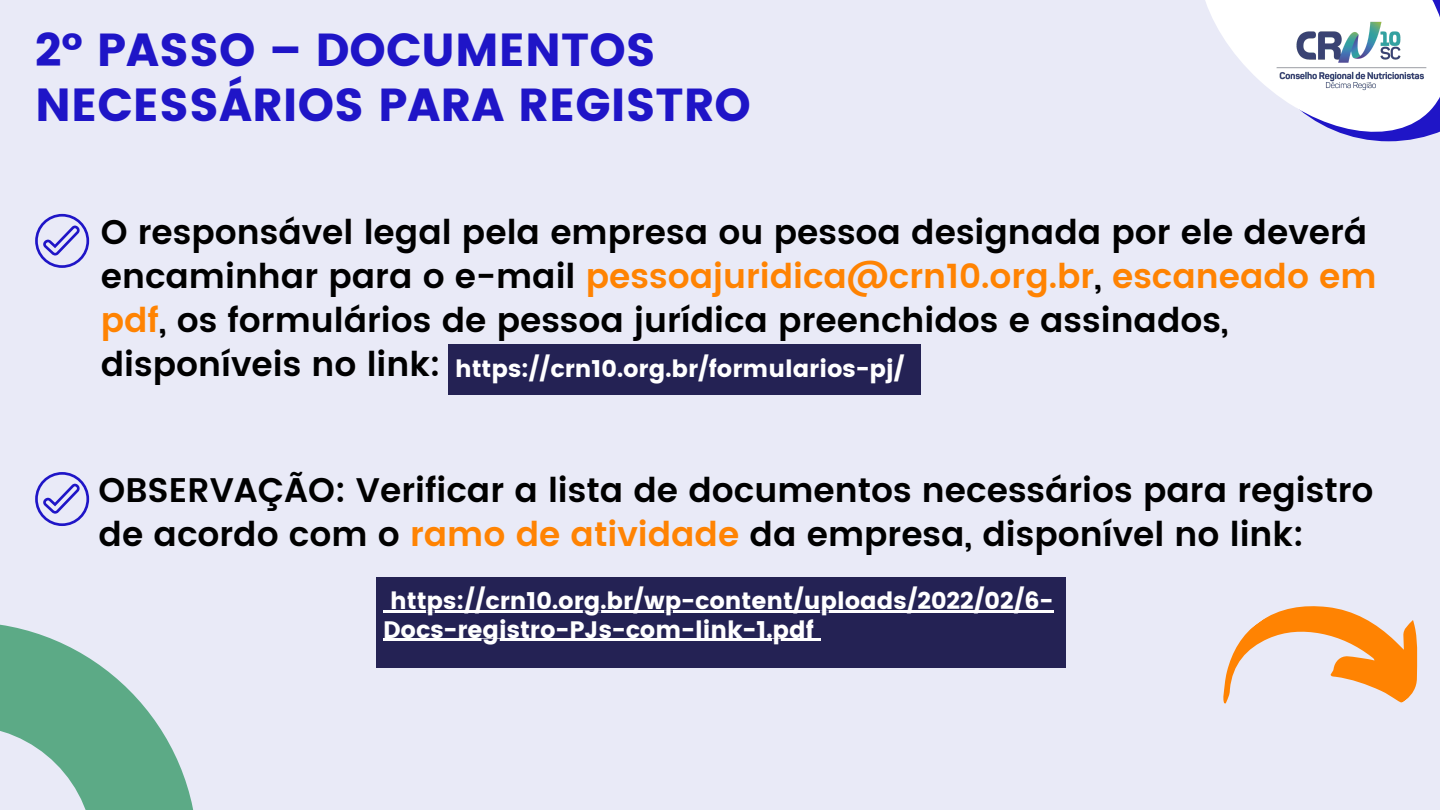
<style>
.page{position:relative;width:1440px;height:810px;background:#e9eaf7}
.page>*{position:absolute;margin:0;border:0;box-sizing:border-box;transform-origin:0 0}
.t1{font:46.2px/55.3px "Poppins";color:#1f15c7}
.t2{font:600 34.1px/44.1px "Poppins";color:#000}
.t3{font:23.8px/28.5px "Poppins";color:#fff}
.s1{color:#ff8302}
</style>
<div class="page">
<svg style="left:0;top:624px;width:194px;height:186px"></svg>
<svg style="left:35px;top:214px;width:54px;height:54px"></svg>
<div style="left:448px;top:344px;width:473px;height:51px;background:#242254"></div>
<svg style="left:35px;top:472px;width:54px;height:54px"></svg>
<div style="left:376px;top:577px;width:690px;height:91px;background:#242254"></div>
<svg style="left:383px;top:610px;width:7px;height:3px"></svg>
<hr style="left:390px;top:610px;width:663px;height:3px;background:#fff">
<hr style="left:383px;top:639px;width:431px;height:2px;background:#fff">
<svg style="left:814px;top:639px;width:7px;height:2px"></svg>
<svg style="left:1223px;top:606px;width:195px;height:98px"></svg>
<svg style="left:1205px;top:0;width:235px;height:142px"></svg>
<img style="left:1264px;top:11px;width:176px;height:90px">
<p class="t1" style="left:35px;top:22px;width:717px">2° PASSO – DOCUMENTOS<br>NECESSÁRIOS PARA REGISTRO</p>
<p class="t2" style="left:101px;top:210px;width:1277px">O responsável legal pela empresa ou pessoa designada por ele deverá encaminhar para o e-mail <span class="s1">pessoajuridica@crn10.org.br</span>, <span class="s1">escaneado em pdf</span>, os formulários de pessoa jurídica preenchidos e assinados, disponíveis no link:</p>
<p class="t3" style="left:455px;top:354px;width:451px">https://crn10.org.br/formularios-pj/</p>
<p class="t2" style="left:99px;top:469px;width:1276px">OBSERVAÇÃO: Verificar a lista de documentos necessários para registro de acordo com o <span class="s1">ramo de atividade</span> da empresa, disponível no link:</p>
<p class="t3" style="left:383px;top:587px;width:672px">https://crn10.org.br/wp-content/uploads/2022/02/6-<br>Docs-registro-PJs-com-link-1.pdf</p>
</div>
